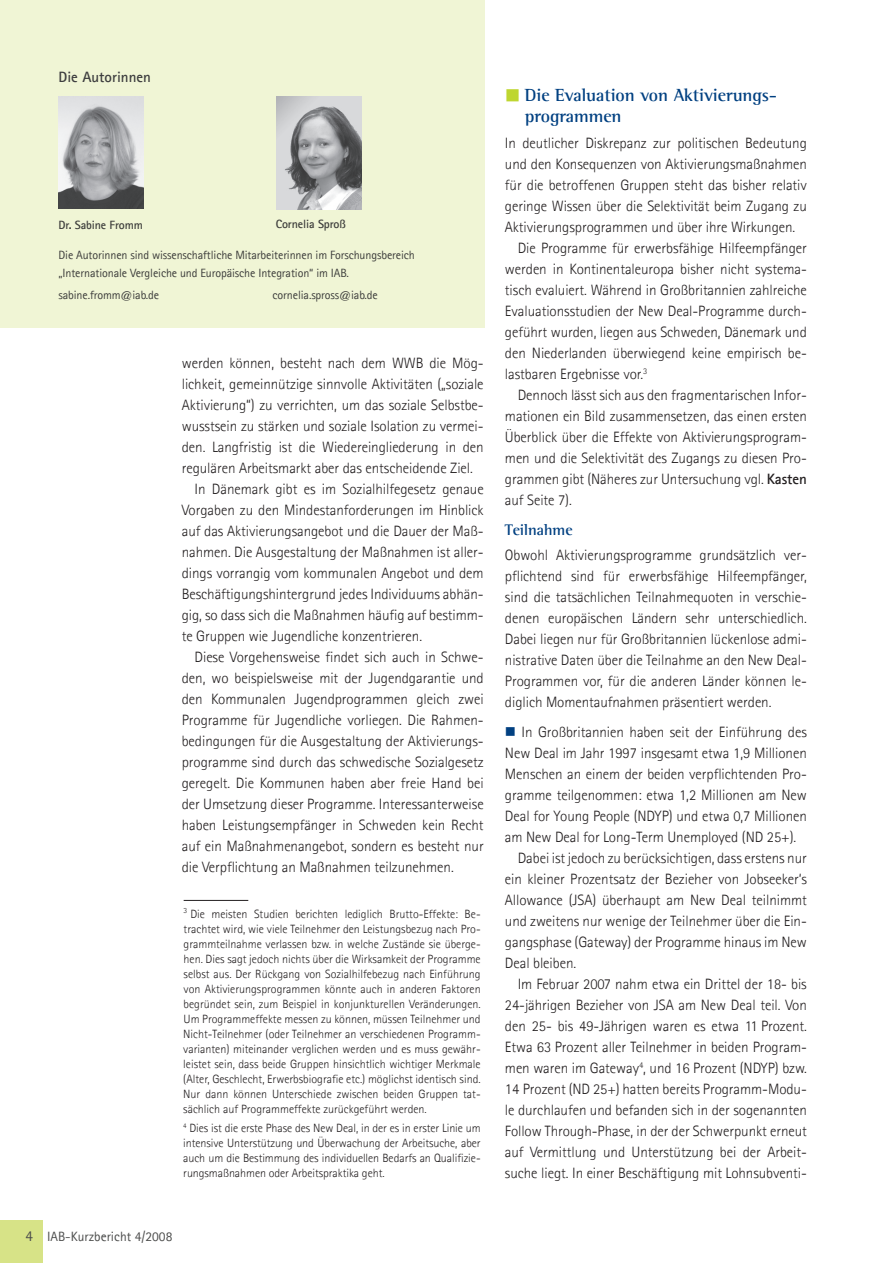
<style>
.page{position:relative;width:893px;height:1263px;background:#fff}
.page>*{position:absolute;margin:0;border:0;box-sizing:border-box;transform-origin:0 0}
.t1{font:700 18px/21px "Agfa Rotis Semi Serif";letter-spacing:-.005em;color:#014081}
.t2{font:700 15.75px "Agfa Rotis Semi Serif";letter-spacing:-.005em;color:#014081}
.t3{font:300 15px/21px "Agfa Rotis Sans Serif";letter-spacing:-.005em;color:#231f20;text-align:justify}
.t4{font:700 15px "Agfa Rotis Sans Serif";color:#3e3e3f}
.t5{font:13.5px "Agfa Rotis Sans Serif";color:#4b4c4b}
.t6{font:300 12px/15px "Agfa Rotis Sans Serif";letter-spacing:-.005em;color:#231f20;text-align:justify}
.t7{font:12px/18px "Agfa Rotis Sans Serif";letter-spacing:-.01em;color:#3e3e3c}
.t8{font:700 12px "Agfa Rotis Sans Serif";letter-spacing:-.01em;color:#3e3e3c}
.s1{color:#bed630}
.s2{font-weight:700}
.s3{color:#014081}
</style>
<div class="page">
<div style="left:0;top:1220px;width:43px;height:43px;background:#d7e387"></div>
<hr style="left:184px;top:900px;width:64px;height:1px;background:#231f20">
<div style="left:0;top:0;width:485px;height:327px;background:#f0f5d5"></div>
<img style="left:58px;top:97px;width:86px;height:112px">
<img style="left:276px;top:97px;width:85px;height:112px">
<p class="t4" style="left:58px;top:68px;width:94px">Die Autorinnen</p>
<p class="t8" style="left:276px;top:217px;width:72px">Cornelia Sproß</p>
<p class="t8" style="left:58px;top:218px;width:86px">Dr. Sabine Fromm</p>
<p class="t7" style="left:58px;top:246px;width:358px">Die Autorinnen sind wissenschaftliche Mitarbeiterinnen im Forschungsbereich „Internationale Vergleiche und Europäische Integration“ im IAB.</p>
<p class="t7" style="left:58px;top:286px;width:102px">sabine.fromm@iab.de</p>
<p class="t7" style="left:273px;top:286px;width:107px">cornelia.spross@iab.de</p>
<p class="t3" style="left:182px;top:352px;width:303px">werden können, besteht nach dem WWB die Mög-</p>
<p class="t3" style="left:182px;top:373px;width:303px">lichkeit, gemeinnützige sinnvolle Aktivitäten („soziale</p>
<p class="t3" style="left:182px;top:394px;width:303px">Aktivierung“) zu verrichten, um das soziale Selbstbe-</p>
<p class="t3" style="left:182px;top:415px;width:303px">wusstsein zu stärken und soziale Isolation zu vermei-</p>
<p class="t3" style="left:182px;top:436px;width:303px">den. Langfristig ist die Wiedereingliederung in den</p>
<p class="t3" style="left:182px;top:457px;width:293px">regulären Arbeitsmarkt aber das entscheidende Ziel.</p>
<p class="t3" style="left:195px;top:478px;width:291px">In Dänemark gibt es im Sozialhilfegesetz genaue</p>
<p class="t3" style="left:182px;top:499px;width:303px">Vorgaben zu den Mindestanforderungen im Hinblick</p>
<p class="t3" style="left:182px;top:520px;width:303px">auf das Aktivierungsangebot und die Dauer der Maß-</p>
<p class="t3" style="left:182px;top:541px;width:303px">nahmen. Die Ausgestaltung der Maßnahmen ist aller-</p>
<p class="t3" style="left:182px;top:562px;width:303px">dings vorrangig vom kommunalen Angebot und dem</p>
<p class="t3" style="left:182px;top:583px;width:303px">Beschäftigungshintergrund jedes Individuums abhän-</p>
<p class="t3" style="left:182px;top:604px;width:303px">gig, so dass sich die Maßnahmen häufig auf bestimm-</p>
<p class="t3" style="left:182px;top:625px;width:242px">te Gruppen wie Jugendliche konzentrieren.</p>
<p class="t3" style="left:195px;top:646px;width:291px">Diese Vorgehensweise findet sich auch in Schwe-</p>
<p class="t3" style="left:182px;top:667px;width:303px">den, wo beispielsweise mit der Jugendgarantie und</p>
<p class="t3" style="left:182px;top:688px;width:303px">den Kommunalen Jugendprogrammen gleich zwei</p>
<p class="t3" style="left:182px;top:709px;width:303px">Programme für Jugendliche vorliegen. Die Rahmen-</p>
<p class="t3" style="left:182px;top:730px;width:303px">bedingungen für die Ausgestaltung der Aktivierungs-</p>
<p class="t3" style="left:182px;top:751px;width:303px">programme sind durch das schwedische Sozialgesetz</p>
<p class="t3" style="left:182px;top:772px;width:303px">geregelt. Die Kommunen haben aber freie Hand bei</p>
<p class="t3" style="left:182px;top:793px;width:303px">der Umsetzung dieser Programme. Interessanterweise</p>
<p class="t3" style="left:182px;top:814px;width:303px">haben Leistungsempfänger in Schweden kein Recht</p>
<p class="t3" style="left:182px;top:835px;width:303px">auf ein Maßnahmenangebot, sondern es besteht nur</p>
<p class="t3" style="left:182px;top:856px;width:274px">die Verpflichtung an Maßnahmen teilzunehmen.</p>
<p class="t6" style="left:183px;top:906px;width:299px"><sup>3</sup> Die meisten Studien berichten lediglich Brutto-Effekte: Be&shy;trachtet wird, wie viele Teilnehmer den Leistungsbezug nach Pro&shy;grammteilnahme verlassen bzw. in welche Zustände sie überge&shy;hen. Dies sagt jedoch nichts über die Wirksamkeit der Programme selbst aus. Der Rückgang von Sozialhilfebezug nach Einführung von Aktivierungsprogrammen könnte auch in anderen Faktoren begründet sein, zum Beispiel in konjunkturellen Veränderungen.<br>Um Programmeffekte messen zu können, müssen Teilnehmer und Nicht-Teilnehmer (oder Teilnehmer an verschiedenen Programm&shy;varianten) miteinander verglichen werden und es muss gewähr&shy;leistet sein, dass beide Gruppen hinsichtlich wichtiger Merkmale (Alter, Geschlecht, Erwerbsbiografie etc.) möglichst identisch sind.<br>Nur dann können Unterschiede zwischen beiden Gruppen tat&shy;sächlich auf Programmeffekte zurückgeführt werden.</p>
<p class="t6" style="left:183px;top:1120px;width:299px"><sup>4</sup> Dies ist die erste Phase des New Deal, in der es in erster Linie um intensive Unterstützung und Überwachung der Arbeitsuche, aber auch um die Bestimmung des individuellen Bedarfs an Qualifizie&shy;rungsmaßnahmen oder Arbeitspraktika geht.</p>
<p class="t5" style="left:47px;top:1228px;width:127px">IAB-Kurzbericht 4/2008</p>
<p class="t1" style="left:525px;top:85px;width:254px;text-indent:-20px"><span class="s1">■</span> Die Evaluation von Aktivierungs&shy;programmen</p>
<p class="t3" style="left:505px;top:132px;width:303px">In deutlicher Diskrepanz zur politischen Bedeutung</p>
<p class="t3" style="left:505px;top:153px;width:303px">und den Konsequenzen von Aktivierungsmaßnahmen</p>
<p class="t3" style="left:505px;top:174px;width:303px">für die betroffenen Gruppen steht das bisher relativ</p>
<p class="t3" style="left:505px;top:195px;width:303px">geringe Wissen über die Selektivität beim Zugang zu</p>
<p class="t3" style="left:505px;top:216px;width:292px">Aktivierungsprogrammen und über ihre Wirkungen.</p>
<p class="t3" style="left:518px;top:237px;width:291px">Die Programme für erwerbsfähige Hilfeempfänger</p>
<p class="t3" style="left:505px;top:258px;width:303px">werden in Kontinentaleuropa bisher nicht systema-</p>
<p class="t3" style="left:505px;top:279px;width:303px">tisch evaluiert. Während in Großbritannien zahlreiche</p>
<p class="t3" style="left:505px;top:300px;width:303px">Evaluationsstudien der New Deal-Programme durch-</p>
<p class="t3" style="left:505px;top:321px;width:303px">geführt wurden, liegen aus Schweden, Dänemark und</p>
<p class="t3" style="left:505px;top:342px;width:303px">den Niederlanden überwiegend keine empirisch be-</p>
<p class="t3" style="left:505px;top:363px;width:144px">lastbaren Ergebnisse vor.<sup>3</sup></p>
<p class="t3" style="left:518px;top:384px;width:291px">Dennoch lässt sich aus den fragmentarischen Infor-</p>
<p class="t3" style="left:505px;top:405px;width:303px">mationen ein Bild zusammensetzen, das einen ersten</p>
<p class="t3" style="left:505px;top:426px;width:303px">Überblick über die Effekte von Aktivierungsprogram-</p>
<p class="t3" style="left:505px;top:447px;width:303px">men und die Selektivität des Zugangs zu diesen Pro-</p>
<p class="t3" style="left:505px;top:468px;width:303px">grammen gibt (Näheres zur Untersuchung vgl. <span class="s2">Kasten</span></p>
<p class="t3" style="left:505px;top:489px;width:68px">auf Seite 7).</p>
<p class="t2" style="left:505px;top:520px;width:69px">Teilnahme</p>
<p class="t3" style="left:505px;top:545px;width:303px">Obwohl Aktivierungsprogramme grundsätzlich ver&shy;pflichtend sind für erwerbsfähige Hilfeempfänger, sind die tatsächlichen Teilnahmequoten in verschie&shy;denen europäischen Ländern sehr unterschiedlich.<br>Dabei liegen nur für Großbritannien lückenlose admi&shy;nistrative Daten über die Teilnahme an den New Deal-Programmen vor, für die anderen Länder können le&shy;diglich Momentaufnahmen präsentiert werden.</p>
<p class="t3" style="left:505px;top:721px;width:303px"><span class="s3">■</span> In Großbritannien haben seit der Einführung des</p>
<p class="t3" style="left:505px;top:742px;width:303px">New Deal im Jahr 1997 insgesamt etwa 1,9 Millionen</p>
<p class="t3" style="left:505px;top:763px;width:303px">Menschen an einem der beiden verpflichtenden Pro-</p>
<p class="t3" style="left:505px;top:784px;width:303px">gramme teilgenommen: etwa 1,2 Millionen am New</p>
<p class="t3" style="left:505px;top:805px;width:303px">Deal for Young People (NDYP) und etwa 0,7 Millionen</p>
<p class="t3" style="left:505px;top:826px;width:293px">am New Deal for Long-Term Unemployed (ND 25+).</p>
<p class="t3" style="left:518px;top:847px;width:291px">Dabei ist jedoch zu berücksichtigen, dass erstens nur</p>
<p class="t3" style="left:505px;top:868px;width:303px">ein kleiner Prozentsatz der Bezieher von Jobseeker‘s</p>
<p class="t3" style="left:505px;top:889px;width:303px">Allowance (JSA) überhaupt am New Deal teilnimmt</p>
<p class="t3" style="left:505px;top:910px;width:303px">und zweitens nur wenige der Teilnehmer über die Ein-</p>
<p class="t3" style="left:505px;top:931px;width:303px">gangsphase (Gateway) der Programme hinaus im New</p>
<p class="t3" style="left:505px;top:952px;width:73px">Deal bleiben.</p>
<p class="t3" style="left:518px;top:973px;width:291px">Im Februar 2007 nahm etwa ein Drittel der 18- bis</p>
<p class="t3" style="left:505px;top:994px;width:303px">24-jährigen Bezieher von JSA am New Deal teil. Von</p>
<p class="t3" style="left:505px;top:1015px;width:303px">den 25- bis 49-Jährigen waren es etwa 11 Prozent.</p>
<p class="t3" style="left:505px;top:1036px;width:303px">Etwa 63 Prozent aller Teilnehmer in beiden Program-</p>
<p class="t3" style="left:505px;top:1057px;width:303px">men waren im Gateway<sup>4</sup>, und 16 Prozent (NDYP) bzw.</p>
<p class="t3" style="left:505px;top:1078px;width:303px">14 Prozent (ND 25+) hatten bereits Programm-Modu-</p>
<p class="t3" style="left:505px;top:1099px;width:303px">le durchlaufen und befanden sich in der sogenannten</p>
<p class="t3" style="left:505px;top:1120px;width:303px">Follow Through-Phase, in der der Schwerpunkt erneut</p>
<p class="t3" style="left:505px;top:1141px;width:303px">auf Vermittlung und Unterstützung bei der Arbeit-</p>
<p class="t3" style="left:505px;top:1162px;width:303px">suche liegt. In einer Beschäftigung mit Lohnsubventi-</p>
</div>
